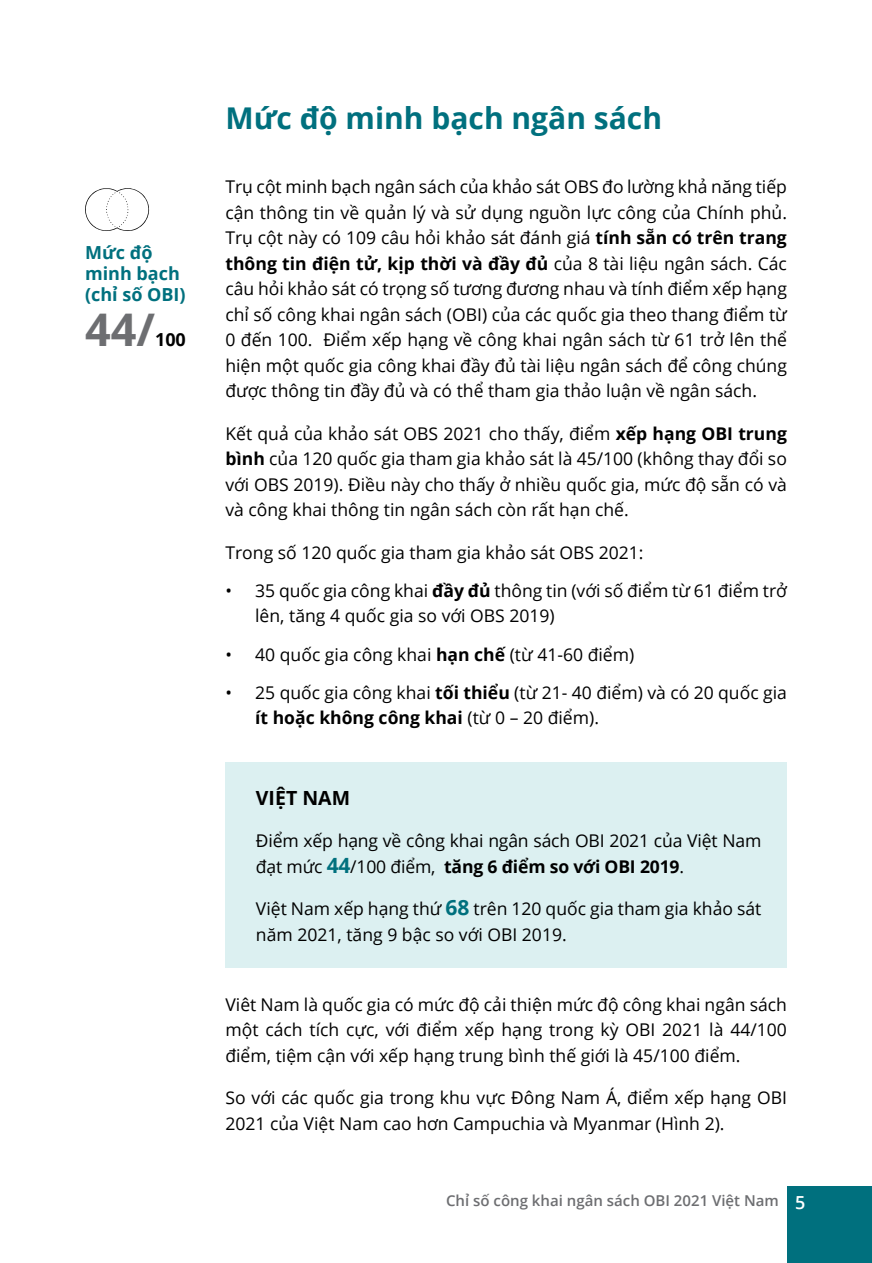
<style>
.page{position:relative;width:872px;height:1263px;background:#fff}
.page>*{position:absolute;margin:0;border:0;box-sizing:border-box;transform-origin:0 0}
.t1{font:700 45px "Open Sans";color:#6d6e71}
.t2{font:700 30px "Open Sans";color:#00707e}
.t3{font:700 19.5px "Open Sans";color:#000}
.t4{font:700 18px/21px "Open Sans";color:#00707e}
.t5{font:700 18px "Open Sans";color:#000}
.t6{font:17.55px/25.5px "Open Sans";color:#000}
.t7{font:600 15px "Open Sans";color:#6d6e71}
.s1{font-weight:700}
.s2{font-weight:700;font-size:21px;color:#00707e}
.s3{font-size:18px;color:#fff}
</style>
<div class="page">
<div style="left:787px;top:1186px;width:85px;height:77px;background:#00707e"></div>
<svg style="left:85px;top:188px;width:64px;height:43px"></svg>
<div style="left:225px;top:763px;width:562px;height:205px;background:#dcf0f1"></div>
<p class="t4" style="left:85px;top:242px;width:102px">Mức độ minh bạch (chỉ số OBI)</p>
<h1 class="t1" style="left:85px;top:298px;width:71px">44/</h1>
<p class="t5" style="left:155px;top:327px;width:32px">100</p>
<h2 class="t2" style="left:225px;top:97px;width:438px">Mức độ minh bạch ngân sách</h2>
<p class="t6" style="left:225px;top:173px;width:563px;text-align:justify">Trụ cột minh bạch ngân sách của khảo sát OBS đo lường khả năng tiếp cận thông tin về quản lý và sử dụng nguồn lực công của Chính phủ.<br>Trụ cột này có 109 câu hỏi khảo sát đánh giá <span class="s1">tính sẵn có trên trang thông tin điện tử, kịp thời và đầy đủ</span> của 8 tài liệu ngân sách. Các câu hỏi khảo sát có trọng số tương đương nhau và tính điểm xếp hạng chỉ số công khai ngân sách (OBI) của các quốc gia theo thang điểm từ 0 đến 100. Điểm xếp hạng về công khai ngân sách từ 61 trở lên thể hiện một quốc gia công khai đầy đủ tài liệu ngân sách để công chúng được thông tin đầy đủ và có thể tham gia thảo luận về ngân sách.</p>
<p class="t6" style="left:225px;top:420px;width:563px;text-align:justify">Kết quả của khảo sát OBS 2021 cho thấy, điểm <span class="s1">xếp hạng OBI trung bình</span> của 120 quốc gia tham gia khảo sát là 45/100 (không thay đổi so với OBS 2019). Điều này cho thấy ở nhiều quốc gia, mức độ sẵn có và và công khai thông tin ngân sách còn rất hạn chế.</p>
<p class="t6" style="left:225px;top:539px;width:419px">Trong số 120 quốc gia tham gia khảo sát OBS 2021:</p>
<p class="t6" style="left:255px;top:577px;width:533px;text-indent:-30px">• 35 quốc gia công khai <span class="s1">đầy đủ</span> thông tin (với số điểm từ 61 điểm trở lên, tăng 4 quốc gia so với OBS 2019)</p>
<p class="t6" style="left:225px;top:641px;width:410px">• 40 quốc gia công khai <span class="s1">hạn chế</span> (từ 41-60 điểm)</p>
<p class="t6" style="left:255px;top:679px;width:533px;text-indent:-30px">• 25 quốc gia công khai <span class="s1">tối thiểu</span> (từ 21- 40 điểm) và có 20 quốc gia <span class="s1">ít hoặc không công khai</span> (từ 0 – 20 điểm).</p>
<p class="t3" style="left:256px;top:784px;width:96px">VIỆT NAM</p>
<p class="t6" style="left:256px;top:827px;width:507px">Điểm xếp hạng về công khai ngân sách OBI 2021 của Việt Nam đạt mức <span class="s2">44</span>/100 điểm, <span class="s1">tăng 6 điểm so với OBI 2019</span>.</p>
<p class="t6" style="left:256px;top:895px;width:507px">Việt Nam xếp hạng thứ <span class="s2">68</span> trên 120 quốc gia tham gia khảo sát năm 2021, tăng 9 bậc so với OBI 2019.</p>
<p class="t6" style="left:225px;top:991px;width:563px;text-align:justify">Viêt Nam là quốc gia có mức độ cải thiện mức độ công khai ngân sách một cách tích cực, với điểm xếp hạng trong kỳ OBI 2021 là 44/100 điểm, tiệm cận với xếp hạng trung bình thế giới là 45/100 điểm.</p>
<p class="t6" style="left:225px;top:1084px;width:563px">So với các quốc gia trong khu vực Đông Nam Á, điểm xếp hạng OBI<br>2021 của Việt Nam cao hơn Campuchia và Myanmar (Hình 2).</p>
<p class="t7" style="left:446px;top:1191px;width:361px">Chỉ số công khai ngân sách OBI 2021 Việt Nam <span class="s3">5</span></p>
</div>
